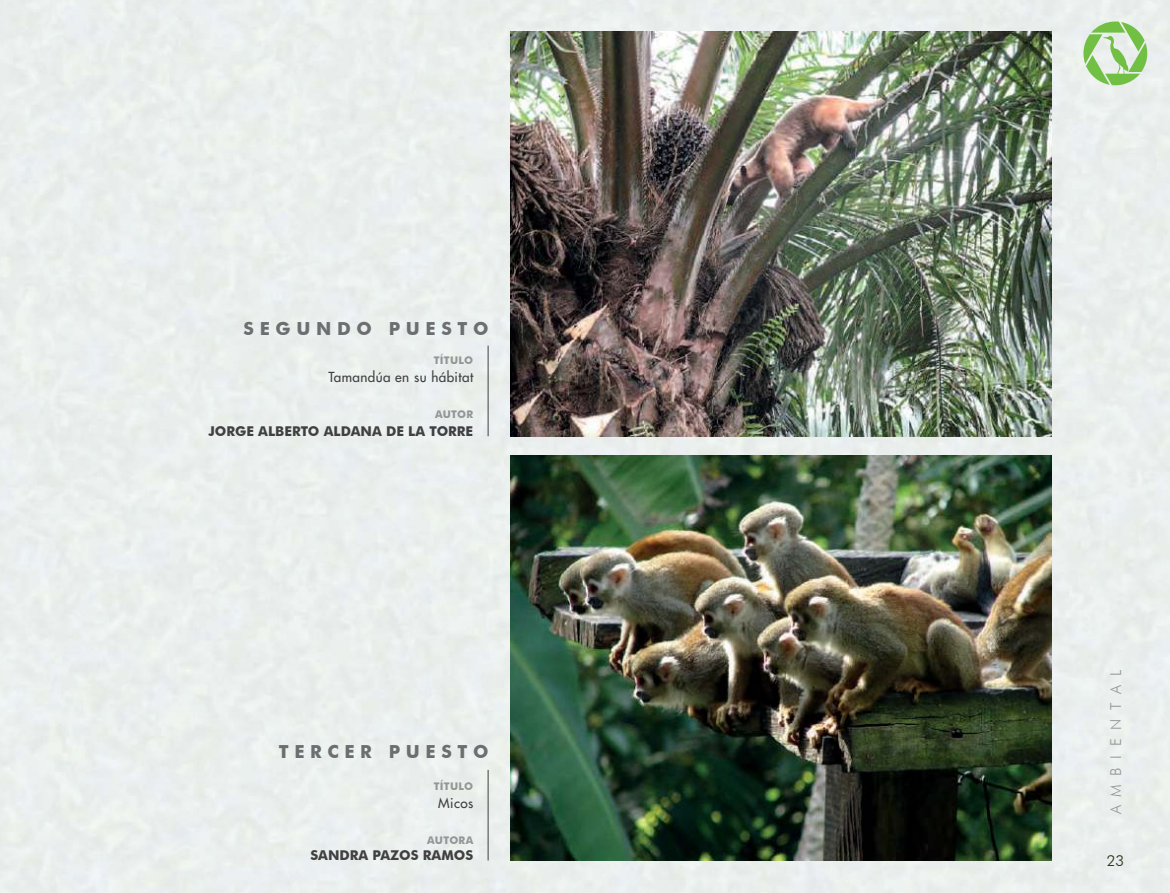
<style>
.page{position:relative;width:1170px;height:893px;background:#fff}
.page>*{position:absolute;margin:0;border:0;box-sizing:border-box;transform-origin:0 0}
.t1{font:700 18px "Futura BT";color:#6c6e70}
.t2{font:300 15px "Futura BT";color:#939597}
.t3{font:300 15px "Futura BT";color:#252b10}
.t4{font:700 13.5px "Futura BT";color:#404041}
.t5{font:500 13.5px "Futura Std";letter-spacing:.03em;color:#404041}
.t6{font:700 10.5px "Futura BT";letter-spacing:.03em;color:#939597}
</style>
<div class="page">
<div style="left:0;top:0;width:1169px;height:893px;background:#eaefee"></div>
<img style="left:511px;top:31px;width:540px;height:405px">
<img style="left:511px;top:455px;width:540px;height:405px">
<hr style="left:487px;top:346px;width:1px;height:90px;background:#404041">
<hr style="left:487px;top:770px;width:1px;height:90px;background:#404041">
<svg style="left:1083px;top:22px;width:63px;height:63px;background:#b2d89f"></svg>
<h1 class="t1" style="left:243px;top:321px;width:246px">S E G U N D O P U E S T O</h1>
<p class="t6" style="left:433px;top:356px;width:41px">TÍTULO</p>
<p class="t5" style="left:328px;top:369px;width:146px">Tamandúa en su hábitat</p>
<p class="t6" style="left:435px;top:410px;width:40px">AUTOR</p>
<p class="t4" style="left:208px;top:426px;width:266px">JORGE ALBERTO ALDANA DE LA TORRE</p>
<h1 class="t1" style="left:279px;top:744px;width:211px">T E R C E R P U E S T O</h1>
<p class="t6" style="left:433px;top:782px;width:41px">TÍTULO</p>
<p class="t5" style="left:438px;top:795px;width:36px">Micos</p>
<p class="t6" style="left:427px;top:836px;width:48px">AUTORA</p>
<p class="t4" style="left:310px;top:850px;width:164px">SANDRA PAZOS RAMOS</p>
<p class="t2" style="left:1109px;top:814px;width:146px;rotate:-90deg">A M B I E N T A L</p>
<p class="t3" style="left:1106px;top:854px;width:19px">23</p>
</div>
